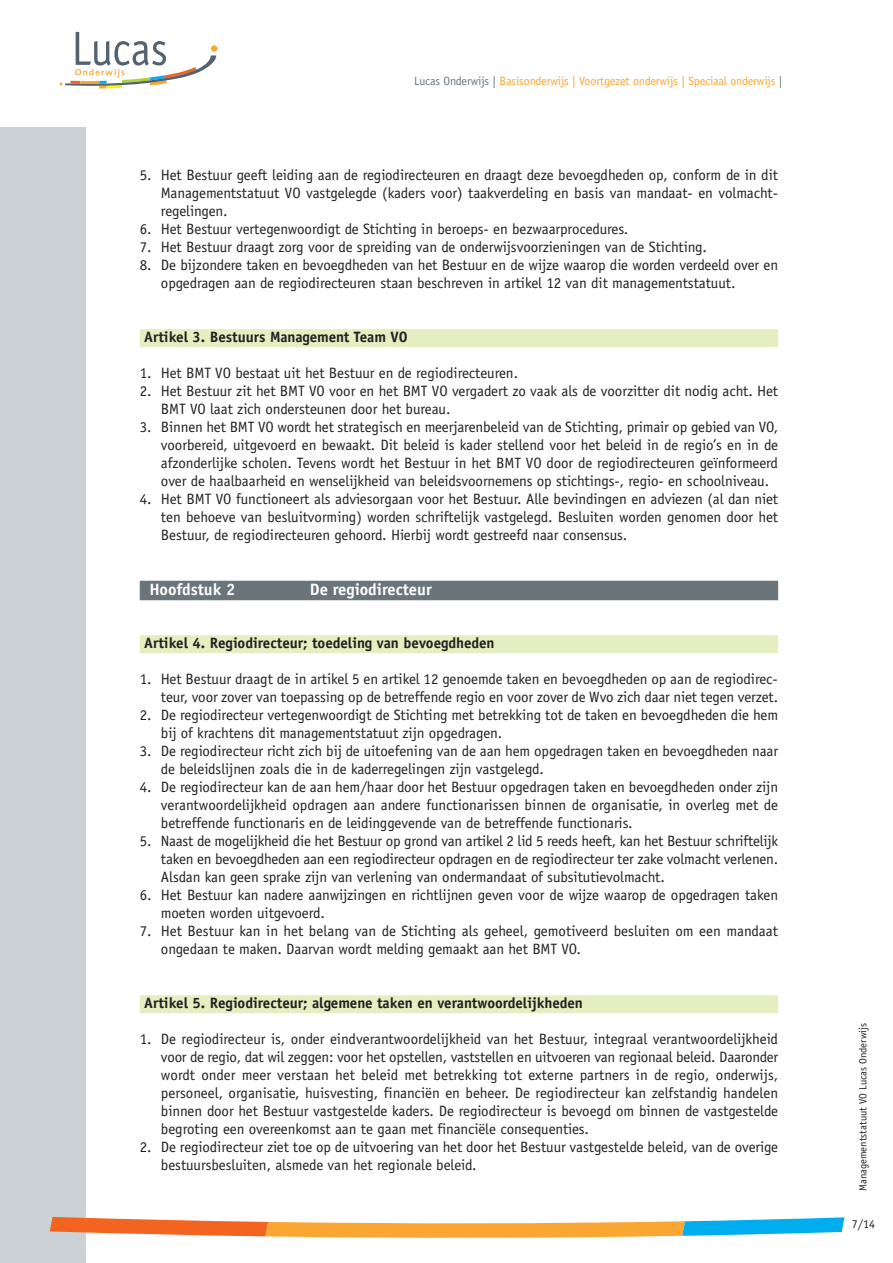
<style>
.page{position:relative;width:893px;height:1263px;background:#fff}
.page>*{position:absolute;margin:0;border:0;box-sizing:border-box;transform-origin:0 0}
.t1{font:700 16.5px "Officina Sans LT";color:#fff}
.t2{font:15px/18px "Officina Sans LT";letter-spacing:-.005em;color:#231f20}
.t3{font:700 15px "Officina Sans LT";color:#231f20}
.t4{font:12px "Officina Sans LT";letter-spacing:-.01em;color:#faa633}
.t5{font:12px "Officina Sans LT";color:#231f20}
.t6{font:10.5px "Officina Sans LT";color:#231f20}
.s1{color:#6a747b}
</style>
<div class="page">
<div style="left:0;top:128px;width:85px;height:1135px;background:#ccd1d5"></div>
<div style="left:211px;top:45px;width:6px;height:7px;background:#faa633;border-radius:50%"></div>
<svg style="left:60px;top:32px;width:156px;height:57px"></svg>
<svg style="left:50px;top:1217px;width:794px;height:21px"></svg>
<div style="left:140px;top:329px;width:638px;height:18px;background:#e5eec1"></div>
<div style="left:140px;top:581px;width:638px;height:19px;background:#6a747b"></div>
<div style="left:140px;top:635px;width:638px;height:18px;background:#e5eec1"></div>
<div style="left:140px;top:995px;width:638px;height:18px;background:#e5eec1"></div>
<p class="t4" style="left:414px;top:77px;width:370px"><span class="s1">Lucas Onderwijs |</span> Basisonderwijs | Voortgezet onderwijs | Speciaal onderwijs <span class="s1">|</span></p>
<p class="t2" style="left:161px;top:167px;width:619px;text-align:justify;text-indent:-21px">5. Het Bestuur geeft leiding aan de regiodirecteuren en draagt deze bevoegdheden op, conform de in dit Managementstatuut VO vastgelegde (kaders voor) taakverdeling en basis van mandaat- en volmacht - regelingen.</p>
<p class="t2" style="left:140px;top:221px;width:490px">6. Het Bestuur vertegenwoordigt de Stichting in beroeps- en bezwaarprocedures.</p>
<p class="t2" style="left:140px;top:239px;width:569px">7. Het Bestuur draagt zorg voor de spreiding van de onderwijsvoorzieningen van de Stichting.</p>
<p class="t2" style="left:161px;top:257px;width:619px;text-indent:-21px">8. De bijzondere taken en bevoegdheden van het Bestuur en de wijze waarop die worden verdeeld over en opgedragen aan de regiodirecteuren staan beschreven in artikel 12 van dit managementstatuut.</p>
<p class="t3" style="left:144px;top:331px;width:265px">Artikel 3. Bestuurs Management Team VO</p>
<p class="t2" style="left:140px;top:365px;width:380px">1. Het BMT VO bestaat uit het Bestuur en de regiodirecteuren.</p>
<p class="t2" style="left:161px;top:383px;width:619px;text-indent:-21px">2. Het Bestuur zit het BMT VO voor en het BMT VO vergadert zo vaak als de voorzitter dit nodig acht. Het<br>BMT VO laat zich ondersteunen door het bureau.</p>
<p class="t2" style="left:161px;top:419px;width:619px;text-align:justify;text-indent:-21px">3. Binnen het BMT VO wordt het strategisch en meerjarenbeleid van de Stichting, primair op gebied van VO, voorbereid, uitgevoerd en bewaakt. Dit beleid is kader stellend voor het beleid in de regio’s en in de afzonderlijke scholen. Tevens wordt het Bestuur in het BMT VO door de regiodirecteuren geïnformeerd over de haalbaarheid en wenselijkheid van beleidsvoornemens op stichtings-, regio- en schoolniveau.</p>
<p class="t2" style="left:161px;top:491px;width:619px;text-align:justify;text-indent:-21px">4. Het BMT VO functioneert als adviesorgaan voor het Bestuur. Alle bevindingen en adviezen (al dan niet ten behoeve van besluitvorming) worden schriftelijk vastgelegd. Besluiten worden genomen door het Bestuur, de regiodirecteuren gehoord. Hierbij wordt gestreefd naar consensus.</p>
<p class="t1" style="left:150px;top:583px;width:87px">Hoofdstuk 2</p>
<p class="t1" style="left:310px;top:583px;width:123px">De regiodirecteur</p>
<p class="t3" style="left:144px;top:637px;width:352px">Artikel 4. Regiodirecteur; toedeling van bevoegdheden</p>
<p class="t2" style="left:140px;top:671px;width:640px;text-align:right">1. Het Bestuur draagt de in artikel 5 en artikel 12 genoemde taken en bevoegdheden op aan de regio direc - teur, voor zover van toepassing op de betreffende regio en voor zover de Wvo zich daar niet tegen verzet.</p>
<p class="t2" style="left:161px;top:707px;width:619px;text-indent:-21px">2. De regiodirecteur vertegenwoordigt de Stichting met betrekking tot de taken en bevoegdheden die hem bij of krachtens dit managementstatuut zijn opgedragen.</p>
<p class="t2" style="left:161px;top:743px;width:619px;text-indent:-21px">3. De regiodirecteur richt zich bij de uitoefening van de aan hem opgedragen taken en bevoegdheden naar de beleidslijnen zoals die in de kaderregelingen zijn vastgelegd.</p>
<p class="t2" style="left:161px;top:779px;width:619px;text-align:justify;text-indent:-21px">4. De regiodirecteur kan de aan hem/haar door het Bestuur opgedragen taken en bevoegdheden onder zijn verantwoordelijkheid opdragen aan andere functionarissen binnen de organisatie, in overleg met de betreffende functionaris en de leidinggevende van de betreffende functionaris.</p>
<p class="t2" style="left:161px;top:833px;width:619px;text-align:justify;text-indent:-21px">5. Naast de mogelijkheid die het Bestuur op grond van artikel 2 lid 5 reeds heeft, kan het Bestuur schriftelijk taken en bevoegdheden aan een regiodirecteur opdragen en de regiodirecteur ter zake volmacht verlenen.<br>Alsdan kan geen sprake zijn van verlening van ondermandaat of subsitutievolmacht.</p>
<p class="t2" style="left:161px;top:887px;width:619px;text-indent:-21px">6. Het Bestuur kan nadere aanwijzingen en richtlijnen geven voor de wijze waarop de opgedragen taken moeten worden uitgevoerd.</p>
<p class="t2" style="left:161px;top:923px;width:619px;text-indent:-21px">7. Het Bestuur kan in het belang van de Stichting als geheel, gemotiveerd besluiten om een mandaat ongedaan te maken. Daarvan wordt melding gemaakt aan het BMT VO.</p>
<p class="t3" style="left:144px;top:997px;width:440px">Artikel 5. Regiodirecteur; algemene taken en verantwoordelijkheden</p>
<p class="t2" style="left:161px;top:1031px;width:619px;text-align:justify;text-indent:-21px">1. De regiodirecteur is, onder eindverantwoordelijkheid van het Bestuur, integraal verantwoordelijkheid voor de regio, dat wil zeggen: voor het opstellen, vaststellen en uitvoeren van regionaal beleid. Daaronder wordt onder meer verstaan het beleid met betrekking tot externe partners in de regio, onderwijs, personeel, organisatie, huisvesting, financiën en beheer. De regiodirecteur kan zelfstandig handelen binnen door het Bestuur vastgestelde kaders. De regiodirecteur is bevoegd om binnen de vastgestelde begroting een overeenkomst aan te gaan met financiële consequenties.</p>
<p class="t2" style="left:161px;top:1139px;width:619px;text-indent:-21px">2. De regiodirecteur ziet toe op de uitvoering van het door het Bestuur vastgestelde beleid, van de overige bestuursbesluiten, alsmede van het regionale beleid.</p>
<p class="t6" style="left:859px;top:1191px;width:169px;rotate:-90deg">Managementstatuut VO Lucas Onderwijs</p>
<p class="t5" style="left:852px;top:1219px;width:25px">7/14</p>
</div>
